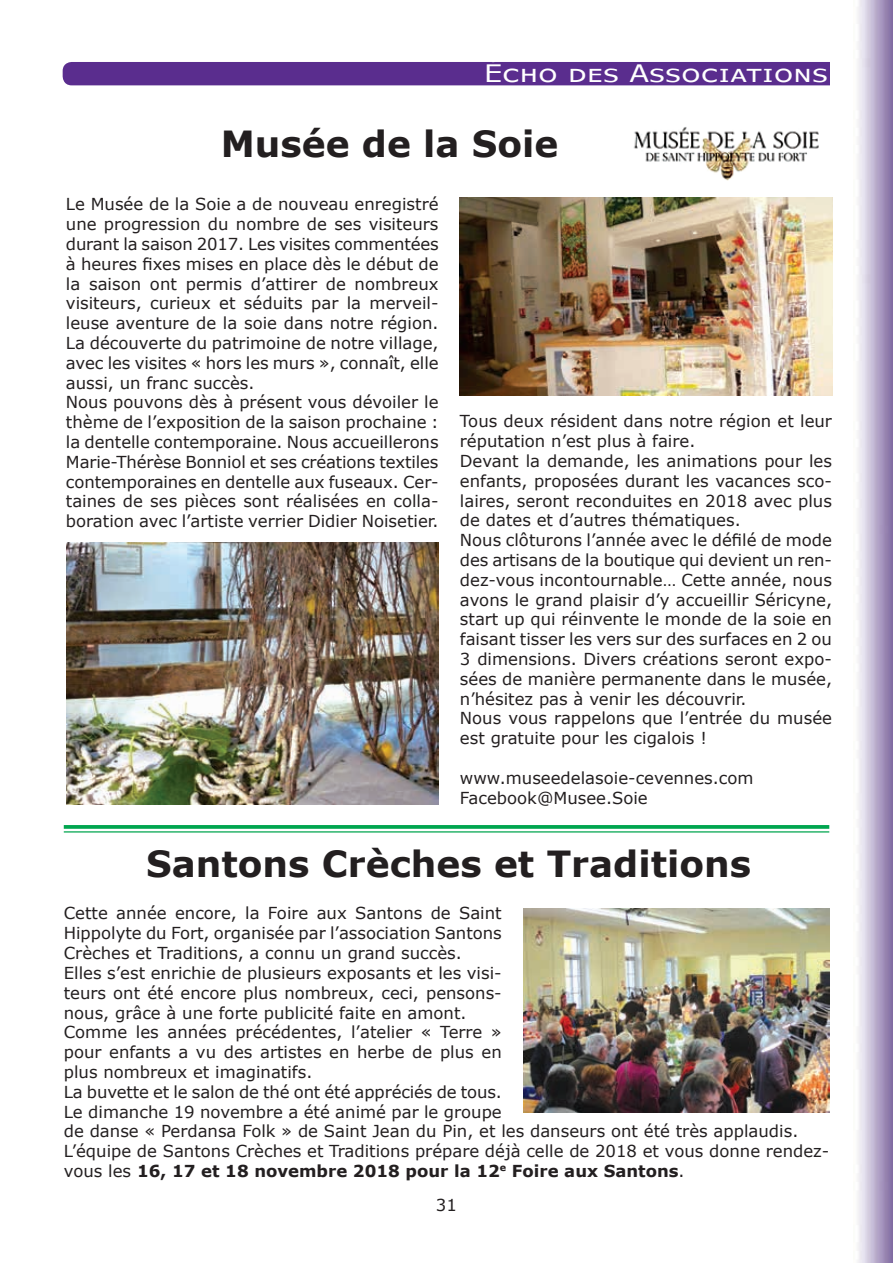
<style>
.page{position:relative;width:893px;height:1263px;background:#fff}
.page>*{position:absolute;margin:0;border:0;box-sizing:border-box;transform-origin:0 0}
.t1{font:700 36px "Verdana";color:#231f20}
.t2{font:24px "Verdana";color:#fff;scale:1.2 1}
.t3{font:16.5px/19.8px "Verdana";color:#231f20}
.s1{font-weight:700}
</style>
<div class="page">
<div style="left:63px;top:62px;width:784px;height:23px;background:#5a2d8e;border-radius:9px"></div>
<div style="left:830px;top:56px;width:22px;height:38px;background:#fff"></div>
<svg style="left:64px;top:825px;width:765px;height:4px;background:#0faa59"></svg>
<hr style="left:64px;top:831px;width:765px;height:1px;background:#00a54f">
<img style="left:633px;top:127px;width:186px;height:54px">
<img style="left:460px;top:198px;width:372px;height:197px">
<img style="left:523px;top:908px;width:306px;height:204px">
<img style="left:67px;top:542px;width:372px;height:262px">
<h2 class="t2" style="left:484px;top:57px;width:288px">Écho des Associations</h2>
<h1 class="t1" style="left:221px;top:118px;width:339px">Musée de la Soie</h1>
<p class="t3" style="left:66px;top:194px;width:374px">Le Musée de la Soie a de nouveau enregistré une progression du nombre de ses visiteurs durant la saison 2017. Les visites commentées à heures fixes mises en place dès le début de la saison ont permis d’attirer de nombreux visiteurs, curieux et séduits par la merveil&shy;leuse aventure de la soie dans notre région.<br>La découverte du patrimoine de notre village, avec les visites « hors les murs », connaît, elle aussi, un franc succès.<br>Nous pouvons dès à présent vous dévoiler le thème de l’exposition de la saison prochaine : la dentelle contemporaine. Nous accueillerons Marie-Thérèse Bonniol et ses créations textiles contemporaines en dentelle aux fuseaux. Cer&shy;taines de ses pièces sont réalisées en colla&shy;boration avec l’artiste verrier Didier Noisetier.</p>
<p class="t3" style="left:460px;top:411px;width:374px">Tous deux résident dans notre région et leur réputation n’est plus à faire.<br>Devant la demande, les animations pour les enfants, proposées durant les vacances sco&shy;laires, seront reconduites en 2018 avec plus de dates et d’autres thématiques.<br>Nous clôturons l’année avec le défilé de mode des artisans de la boutique qui devient un ren&shy;dez-vous incontournable… Cette année, nous avons le grand plaisir d’y accueillir Séricyne, start up qui réinvente le monde de la soie en faisant tisser les vers sur des surfaces en 2 ou 3 dimensions. Divers créations seront expo&shy;sées de manière permanente dans le musée, n’hésitez pas à venir les découvrir.<br>Nous vous rappelons que l’entrée du musée est gratuite pour les cigalois !</p>
<p class="t3" style="left:460px;top:768px;width:295px">www.museedelasoie-cevennes.com<br>Facebook@Musee.Soie</p>
<h1 class="t1" style="left:146px;top:838px;width:606px">Santons Crèches et Traditions</h1>
<p class="t3" style="left:64px;top:903px;width:767px">Cette année encore, la Foire aux Santons de Saint<br>Hippolyte du Fort, organisée par l’association Santons<br>Crèches et Traditions, a connu un grand succès.<br>Elles s’est enrichie de plusieurs exposants et les visi-<br>teurs ont été encore plus nombreux, ceci, pensons-<br>nous, grâce à une forte publicité faite en amont.<br>Comme les années précédentes, l’atelier « Terre »<br>pour enfants a vu des artistes en herbe de plus en<br>plus nombreux et imaginatifs.<br>La buvette et le salon de thé ont été appréciés de tous.<br>Le dimanche 19 novembre a été animé par le groupe<br>de danse « Perdansa Folk » de Saint Jean du Pin, et les danseurs ont été très applaudis.<br>L’équipe de Santons Crèches et Traditions prépare déjà celle de 2018 et vous donne rendez&shy;vous les <span class="s1">16, 17 et 18 novembre 2018 pour la 12</span><sup>e</sup> <span class="s1">Foire aux Santons</span>.</p>
<p class="t3" style="left:436px;top:1195px;width:22px">31</p>
</div>
